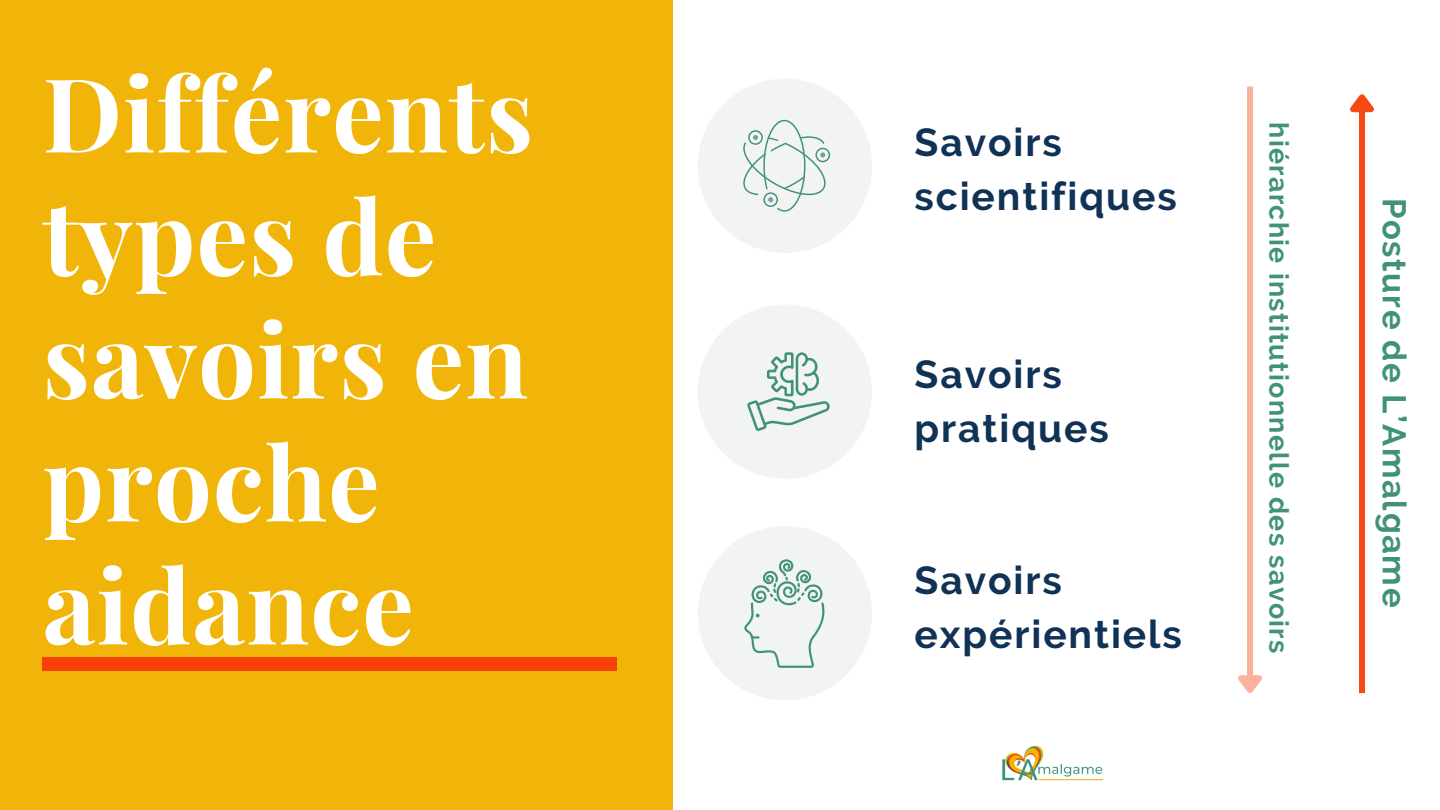
<style>
.page{position:relative;width:1440px;height:810px;background:#fff}
.page>*{position:absolute;margin:0;border:0;box-sizing:border-box;transform-origin:0 0}
.t1{font:700 102.5px/123px "Playfair Display";letter-spacing:.01em;color:#fff}
.t2{font:700 39px/54px "Raleway";letter-spacing:.05em;color:#0f3256}
.t3{font:700 32.8px "Raleway";letter-spacing:.05em;color:#409278}
.t4{font:700 26.8px "Raleway";letter-spacing:.05em;color:#409278}
</style>
<div class="page">
<div style="left:0;top:0;width:673px;height:810px;background:#f0b508"></div>
<div style="left:43px;top:657px;width:574px;height:13px;background:#f84009"></div>
<div style="left:698px;top:79px;width:174px;height:174px;background:#f2f4f3;border-radius:50%"></div>
<div style="left:698px;top:304px;width:174px;height:175px;background:#f2f4f3;border-radius:50%"></div>
<div style="left:698px;top:526px;width:174px;height:174px;background:#f2f4f3;border-radius:50%"></div>
<svg style="left:743px;top:120px;width:87px;height:91px"></svg>
<svg style="left:747px;top:352px;width:83px;height:79px"></svg>
<div style="left:1247px;top:86px;width:6px;height:591px;background:#fcb19a"></div>
<svg style="left:1238px;top:675px;width:24px;height:18px"></svg>
<div style="left:1359px;top:111px;width:6px;height:582px;background:#f84813"></div>
<svg style="left:1350px;top:94px;width:24px;height:19px"></svg>
<img style="left:1002px;top:745px;width:102px;height:36px">
<svg style="left:744px;top:559px;width:81px;height:109px"></svg>
<p class="t1" style="left:43px;top:49px;width:492px">Différents types de savoirs en proche aidance</p>
<p class="t2" style="left:914px;top:115px;width:264px">Savoirs scientifiques</p>
<p class="t2" style="left:914px;top:347px;width:196px">Savoirs pratiques</p>
<p class="t2" style="left:914px;top:554px;width:269px">Savoirs expérientiels</p>
<p class="t4" style="left:1295px;top:122px;width:533px;rotate:90deg">hiérarchie institutionnelle des savoirs</p>
<p class="t3" style="left:1414px;top:198px;width:411px;rotate:90deg">Posture de L’Amalgame</p>
</div>
